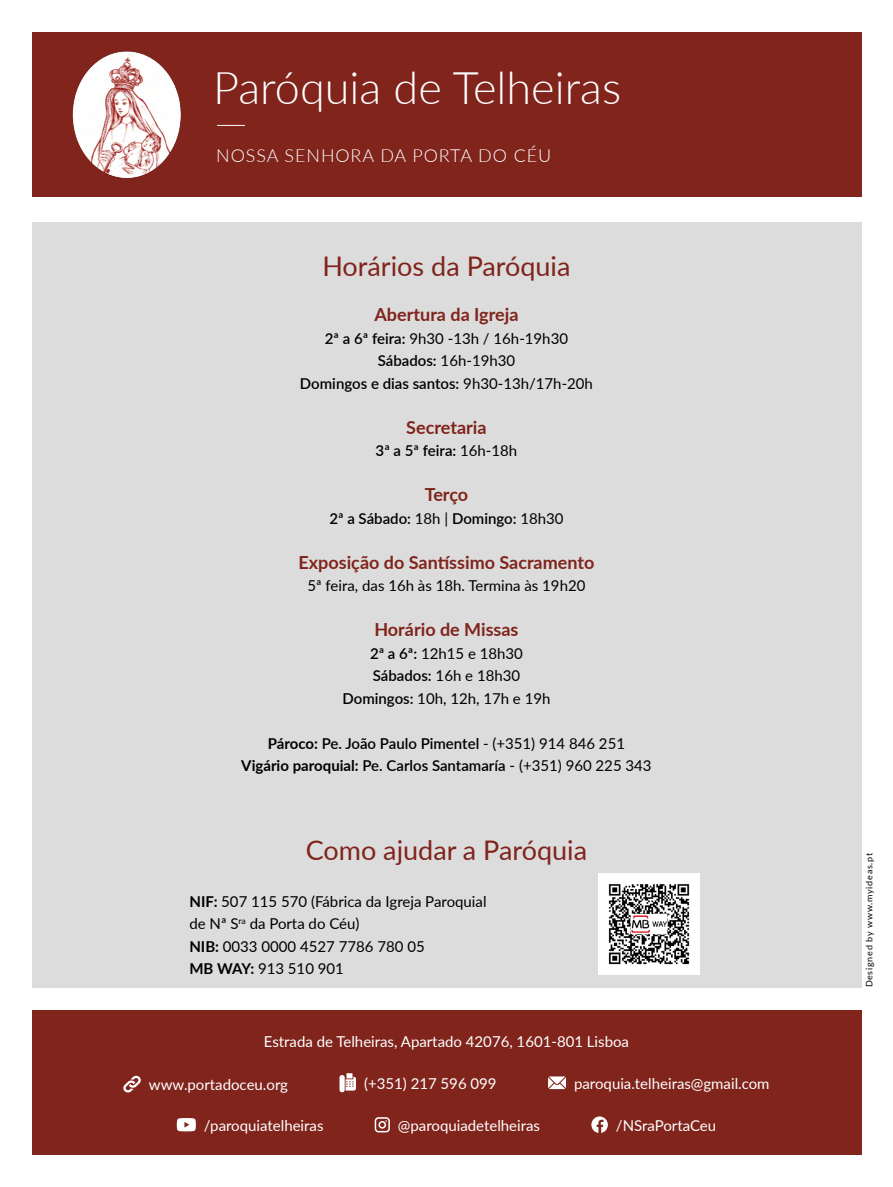
<style>
.page{position:relative;width:893px;height:1187px;background:#fff}
.page>*{position:absolute;margin:0;border:0;box-sizing:border-box;transform-origin:0 0}
.t1{font:300 45px "Lato";color:#fff}
.t2{font:27px "Lato";color:#80241c}
.t3{font:700 18px "Lato";color:#80241c}
.t4{font:300 18px "Lato";letter-spacing:.05em;color:#fff}
.t5{font:15px/22.5px "Lato";color:#000;text-align:center}
.t6{font:15px "Lato";color:#fff}
.t7{font:600 15px/22.5px "Lato";color:#000;text-align:center}
.t8{font:9px "Lato";letter-spacing:.08em;color:#000}
.s1{font-weight:600}
.s2{font-weight:400}
.s3{font-weight:700}
</style>
<div class="page">
<div style="left:32px;top:222px;width:829px;height:765px;background:#dcdcdc"></div>
<div style="left:32px;top:32px;width:829px;height:165px;background:#80241c"></div>
<svg style="left:217px;top:125px;width:28px;height:1px"></svg>
<div style="left:32px;top:1010px;width:829px;height:144px;background:#80241c"></div>
<svg style="left:375px;top:1117px;width:15px;height:15px"></svg>
<svg style="left:177px;top:1118px;width:19px;height:13px"></svg>
<svg style="left:591px;top:1116px;width:17px;height:16px"></svg>
<img style="left:72px;top:51px;width:109px;height:128px">
<svg style="left:339px;top:1073px;width:17px;height:19px"></svg>
<svg style="left:548px;top:1076px;width:18px;height:12px"></svg>
<svg style="left:123px;top:1075px;width:18px;height:17px"></svg>
<img style="left:598px;top:873px;width:101px;height:101px">
<h1 class="t1" style="left:213px;top:56px;width:409px">Paróquia de Telheiras</h1>
<p class="t4" style="left:216px;top:143px;width:336px">NOSSA SENHORA DA PORTA DO CÉU</p>
<h2 class="t2" style="left:322px;top:247px;width:250px">Horários da Paróquia</h2>
<p class="t3" style="left:374px;top:301px;width:146px">Abertura da Igreja</p>
<p class="t5" style="left:300px;top:326px;width:295px"><span class="s1">2ª a 6ª feira:</span> 9h30 -13h / 16h-19h30<br><span class="s1">Sábados:</span> 16h-19h30<br><span class="s1">Domingos e dias santos:</span> 9h30-13h/17h-20h</p>
<p class="t3" style="left:406px;top:414px;width:82px">Secretaria</p>
<p class="t7" style="left:376px;top:439px;width:143px">3ª a 5ª feira: <span class="s2">16h-18h</span></p>
<p class="t3" style="left:425px;top:481px;width:45px">Terço</p>
<p class="t7" style="left:329px;top:506px;width:236px">2ª a Sábado: <span class="s2">18h |</span> Domingo: <span class="s2">18h30</span></p>
<p class="t3" style="left:298px;top:549px;width:297px">Exposição do Santíssimo Sacramento</p>
<p class="t5" style="left:308px;top:574px;width:279px">5ª feira, das 16h às 18h. Termina às 19h20</p>
<p class="t3" style="left:374px;top:616px;width:146px">Horário de Missas</p>
<p class="t5" style="left:342px;top:641px;width:210px"><span class="s1">2ª a 6ª:</span> 12h15 e 18h30<br><span class="s1">Sábados:</span> 16h e 18h30<br><span class="s1">Domingos:</span> 10h, 12h, 17h e 19h</p>
<p class="t7" style="left:241px;top:731px;width:412px"><span class="s3">Pároco:</span> Pe. João Paulo Pimentel <span class="s2">- (+351) 914 846 251<br></span><span class="s3">Vigário paroquial:</span> Pe. Carlos Santamaría <span class="s2">- (+351) 960 225 343</span></p>
<h2 class="t2" style="left:306px;top:831px;width:283px">Como ajudar a Paróquia</h2>
<p class="t5" style="left:189px;top:889px;width:299px;text-align:left"><span class="s3">NIF:</span> 507 115 570 (Fábrica da Igreja Paroquial de Nª S<sup>ra</sup> da Porta do Céu)<br><span class="s3">NIB:</span> 0033 0000 4527 7786 780 05<br><span class="s3">MB WAY:</span> 913 510 901</p>
<p class="t6" style="left:264px;top:1030px;width:367px">Estrada de Telheiras, Apartado 42076, 1601-801 Lisboa</p>
<p class="t6" style="left:149px;top:1073px;width:141px">www.portadoceu.org</p>
<p class="t6" style="left:364px;top:1072px;width:134px">(+351) 217 596 099</p>
<p class="t6" style="left:574px;top:1072px;width:197px">paroquia.telheiras@gmail.com</p>
<p class="t6" style="left:204px;top:1114px;width:121px">/paroquiatelheiras</p>
<p class="t6" style="left:398px;top:1114px;width:144px">@paroquiadetelheiras</p>
<p class="t6" style="left:616px;top:1114px;width:102px">/NSraPortaCeu</p>
<p class="t8" style="left:863px;top:987px;width:136px;rotate:-90deg">Designed by www.myideas.pt</p>
</div>
